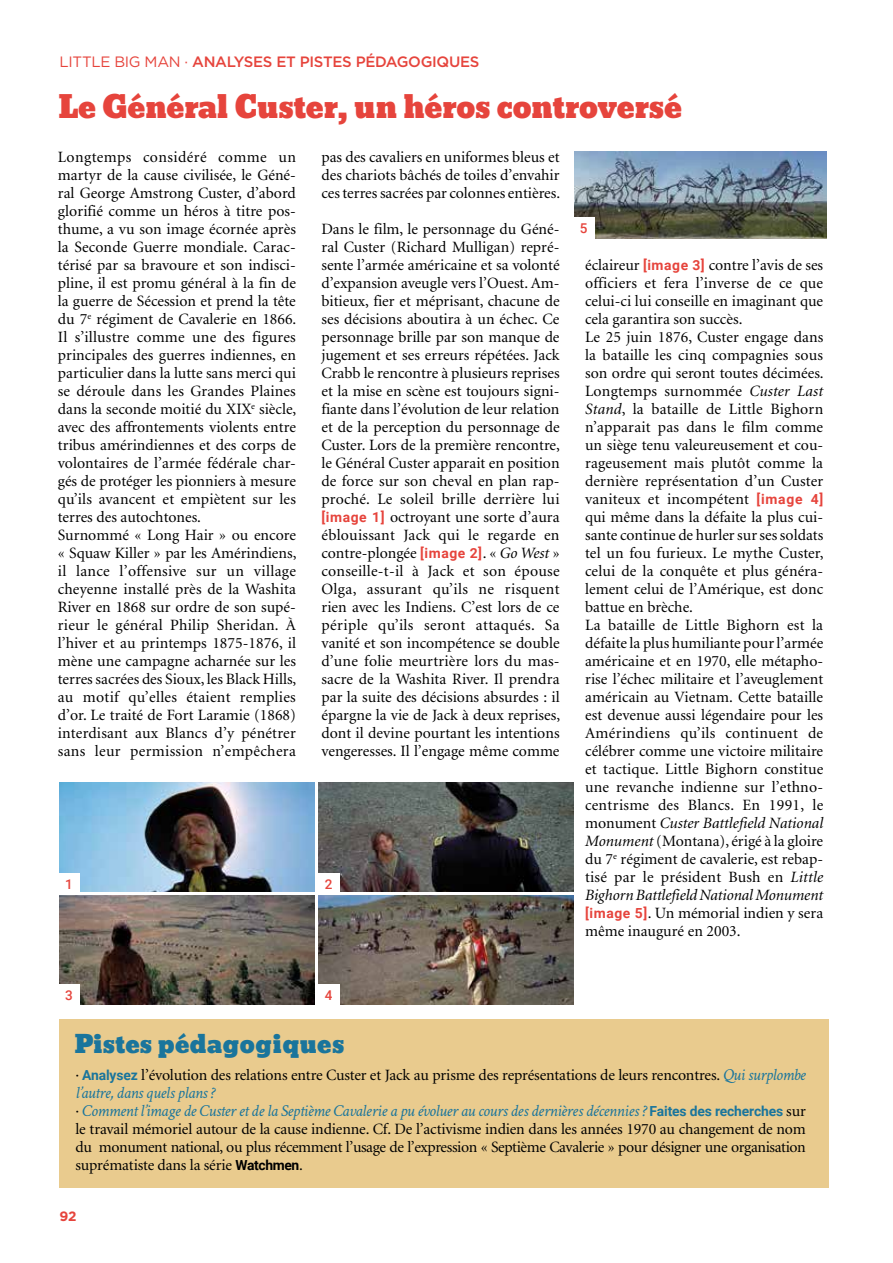
<style>
.page{position:relative;width:893px;height:1263px;background:#fff}
.page>*{position:absolute;margin:0;border:0;box-sizing:border-box;transform-origin:0 0}
.t1{font:30px "Bevan";letter-spacing:-.01em;color:#e6443c}
.t2{font:24px "Bevan";letter-spacing:.02em;color:#1a759c}
.t3{font:italic 16.8px/18px "Crimson Text";letter-spacing:-.025em;color:#1a759c}
.t4{font:15.75px/18px "Minion";color:#000;text-align:justify}
.t5{font:500 15px "Gotham";letter-spacing:-.02em;color:#e6443c}
.t6{font:500 13.5px "Roboto";color:#e6443c}
.t7{font:700 13.5px "Gotham";color:#e6443c}
.s1{font-weight:400}
.s2{font-family:"Roboto";font-weight:700;font-size:13.8px;color:#e6443c}
.s3{font-style:italic}
.s4{font-family:"Roboto";font-weight:700;font-size:13.8px;color:#1a759c}
.s5{font-family:"Crimson Text";font-style:italic;font-size:16.8px;color:#1a759c}
.s6{font-family:"Minion";font-style:normal;font-size:15.75px;color:#000}
.s7{font-family:"Roboto";font-weight:700;font-style:normal;font-size:13.8px}
.s8{font-family:"Roboto";font-weight:700;font-size:13.8px}
</style>
<div class="page">
<img style="left:60px;top:782px;width:255px;height:109px">
<img style="left:60px;top:896px;width:255px;height:109px">
<img style="left:318px;top:782px;width:256px;height:109px">
<img style="left:318px;top:896px;width:256px;height:109px">
<img style="left:574px;top:151px;width:252px;height:87px">
<div style="left:58px;top:873px;width:22px;height:22px;background:#fff"></div>
<div style="left:58px;top:984px;width:22px;height:22px;background:#fff"></div>
<div style="left:318px;top:873px;width:21px;height:22px;background:#fff"></div>
<div style="left:318px;top:984px;width:21px;height:22px;background:#fff"></div>
<div style="left:573px;top:218px;width:21px;height:21px;background:#fff"></div>
<div style="left:60px;top:1019px;width:769px;height:168px;background:#e9cb8e"></div>
<p class="t5" style="left:60px;top:53px;width:421px"><span class="s1">LITTLE BIG MAN ·</span> ANALYSES ET PISTES PÉDAGOGIQUES</p>
<h1 class="t1" style="left:58px;top:83px;width:626px">Le Général Custer, un héros controversé</h1>
<p class="t4" style="left:58px;top:149px;width:240px;text-align:left">Longtemps considéré comme un martyr de la cause civilisée, le Géné&shy;ral George Amstrong Custer, d’abord glorifié comme un héros à titre pos&shy;thume, a vu son image écornée après la Seconde Guerre mondiale. Carac&shy;térisé par sa bravoure et son indisci&shy;pline, il est promu général à la fin de la guerre de Sécession et prend la tête du 7<sup>e</sup> régiment de Cavalerie en 1866.<br>Il s’illustre comme une des figures principales des guerres indiennes, en particulier dans la lutte sans merci qui se déroule dans les Grandes Plaines dans la seconde moitié du XIX<sup>e</sup> siècle, avec des affrontements violents entre tribus amérindiennes et des corps de volontaires de l’armée fédérale char&shy;gés de protéger les pionniers à mesure qu’ils avancent et empiètent sur les terres des autochtones.<br>Surnommé « Long Hair » ou encore « Squaw Killer » par les Amérindiens, il lance l’offensive sur un village cheyenne installé près de la Washita River en 1868 sur ordre de son supé&shy;rieur le général Philip Sheridan. À l’hiver et au printemps 1875-1876, il mène une campagne acharnée sur les terres sacrées des Sioux, les Black Hills, au motif qu’elles étaient remplies d’or. Le traité de Fort Laramie (1868) interdisant aux Blancs d’y pénétrer sans leur permission n’empêchera</p>
<p class="t4" style="left:321px;top:149px;width:240px">pas des cavaliers en uniformes bleus et des chariots bâchés de toiles d’envahir ces terres sacrées par colonnes entières.</p>
<p class="t4" style="left:321px;top:221px;width:240px">Dans le film, le personnage du Géné&shy;ral Custer (Richard Mulligan) repré&shy;sente l’armée américaine et sa volonté d’expansion aveugle vers l’Ouest. Am&shy;bitieux, fier et méprisant, chacune de ses décisions aboutira à un échec. Ce personnage brille par son manque de jugement et ses erreurs répétées. Jack Crabb le rencontre à plusieurs reprises et la mise en scène est toujours signi&shy;fiante dans l’évolution de leur relation et de la perception du personnage de Custer. Lors de la première rencontre, le Général Custer apparait en position de force sur son cheval en plan rap&shy;proché. Le soleil brille derrière lui <span class="s2">[image 1]</span> octroyant une sorte d’aura éblouissant Jack qui le regarde en contre-plongée <span class="s2">[image 2]</span>. « <span class="s3">Go West</span> » conseille-t-il à Jack et son épouse Olga, assurant qu’ils ne risquent rien avec les Indiens. C’est lors de ce périple qu’ils seront attaqués. Sa vanité et son incompétence se double d’une folie meurtrière lors du mas&shy;sacre de la Washita River. Il prendra par la suite des décisions absurdes : il épargne la vie de Jack à deux reprises, dont il devine pourtant les intentions vengeresses. Il l’engage même comme</p>
<p class="t6" style="left:65px;top:875px;width:9px">1</p>
<p class="t6" style="left:65px;top:986px;width:9px">3</p>
<p class="t6" style="left:325px;top:875px;width:9px">2</p>
<p class="t6" style="left:325px;top:986px;width:9px">4</p>
<h2 class="t2" style="left:74px;top:1025px;width:272px">Pistes pédagogiques</h2>
<p class="t6" style="left:580px;top:219px;width:9px">5</p>
<p class="t4" style="left:585px;top:257px;width:240px;text-align:left">éclaireur <span class="s2">[image 3]</span> contre l’avis de ses officiers et fera l’inverse de ce que celui-ci lui conseille en imaginant que cela garantira son succès.<br>Le 25 juin 1876, Custer engage dans la bataille les cinq compagnies sous son ordre qui seront toutes décimées.<br>Longtemps surnommée <span class="s3">Custer Last Stand</span>, la bataille de Little Bighorn n’apparait pas dans le film comme un siège tenu valeureusement et cou&shy;rageusement mais plutôt comme la dernière représentation d’un Custer vaniteux et incompétent <span class="s2">[image 4] </span>qui même dans la défaite la plus cui&shy;sante continue de hurler sur ses soldats tel un fou furieux. Le mythe Custer, celui de la conquête et plus généra&shy;lement celui de l’Amérique, est donc battue en brèche.<br>La bataille de Little Bighorn est la défaite la plus humiliante pour l’armée américaine et en 1970, elle métapho&shy;rise l’échec militaire et l’aveuglement américain au Vietnam. Cette bataille est devenue aussi légendaire pour les Amérindiens qu’ils continuent de célébrer comme une victoire militaire et tactique. Little Bighorn constitue une revanche indienne sur l’ethno&shy;centrisme des Blancs. En 1991, le monument <span class="s3">Custer Battlefield National Monument</span> (Montana), érigé à la gloire du 7<sup>e</sup> régiment de cavalerie, est rebap&shy;tisé par le président Bush en <span class="s3">Little Bighorn Battlefield National Monument </span><span class="s2">[image 5]</span>. Un mémorial indien y sera même inauguré en 2003.</p>
<p class="t4" style="left:75px;top:1067px;width:732px">· <span class="s4">Analysez</span> l’évolution des relations entre Custer et Jack au prisme des représentations de leurs rencontres. <span class="s5">Qui surplombe</span></p>
<p class="t3" style="left:75px;top:1084px;width:732px">l’autre, dans quels plans ?<br><span class="s6">·</span> Comment l’image de Custer et de la Septième Cavalerie a pu évoluer au cours des dernières décennies ? <span class="s7">Faites des recherches</span> <span class="s6">sur</span></p>
<p class="t4" style="left:75px;top:1121px;width:732px">le travail mémoriel autour de la cause indienne. Cf. De l’activisme indien dans les années 1970 au changement de nom du monument national, ou plus récemment l’usage de l’expression « Septième Cavalerie » pour désigner une organisation suprématiste dans la série <span class="s8">Watchmen</span>.</p>
<p class="t7" style="left:60px;top:1208px;width:19px">92</p>
</div>
